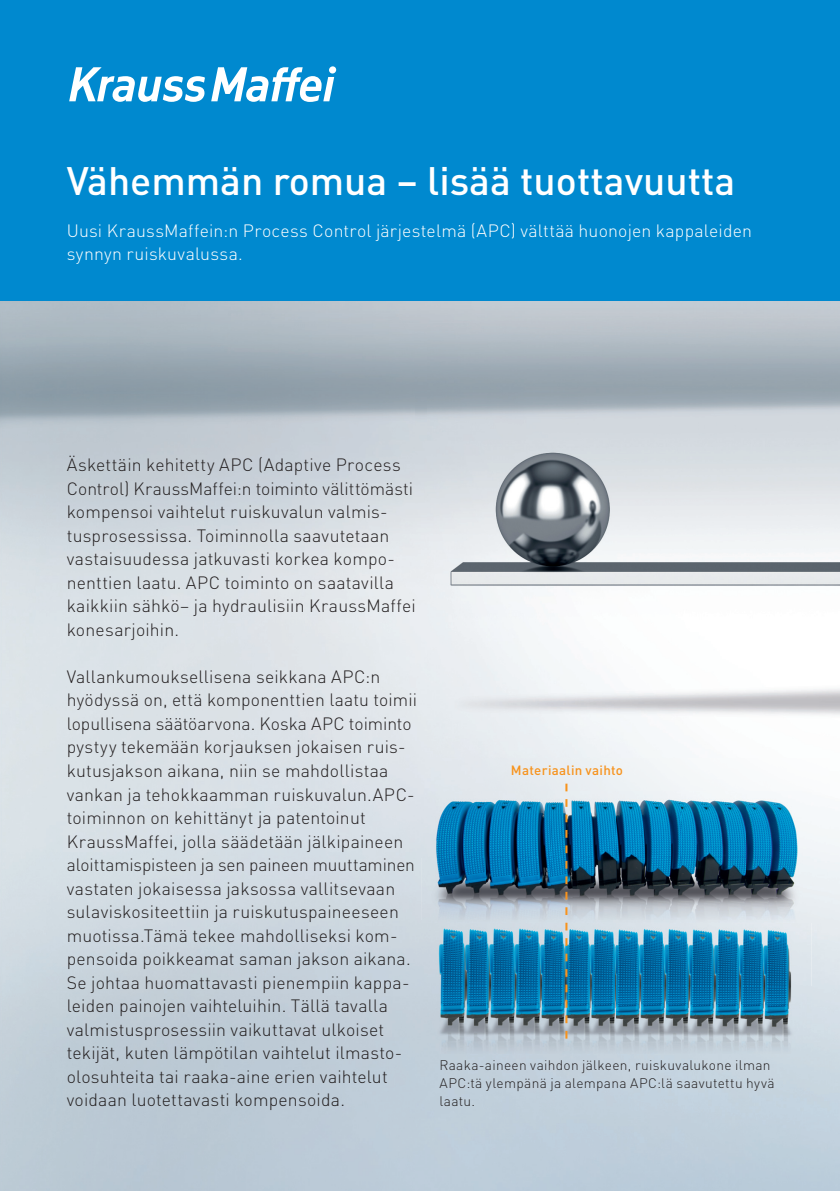
<style>
.page{position:relative;width:840px;height:1191px;background:#fff}
.page>*{position:absolute;margin:0;border:0;box-sizing:border-box;transform-origin:0 0}
.t1{font:500 39.2px "DIN Pro";color:#fff}
.t2{font:300 17.6px/23.6px "DIN Pro";letter-spacing:.01em;color:#231f20}
.t3{font:300 17.6px/23.6px "DIN Pro";letter-spacing:.01em;color:#fff}
.t4{font:300 13.8px/18.2px "DIN Pro";letter-spacing:.02em;color:#231f20}
.t5{font:500 13.4px "DIN Pro";letter-spacing:.02em;color:#f7931d}
</style>
<div class="page">
<div style="left:0;top:0;width:839px;height:301px;background:#0089cf"></div>
<img style="left:427px;top:322px;width:412px;height:435px">
<div style="left:329px;top:66px;width:7px;height:7px;background:#fff;border-radius:50%"></div>
<svg style="left:69px;top:67px;width:136px;height:35px"></svg>
<svg style="left:211px;top:67px;width:123px;height:35px"></svg>
<img style="left:421px;top:791px;width:390px;height:66px">
<img style="left:421px;top:857px;width:64px;height:196px">
<img style="left:485px;top:857px;width:326px;height:63px">
<img style="left:485px;top:922px;width:261px;height:64px">
<img style="left:746px;top:922px;width:65px;height:64px">
<img style="left:485px;top:986px;width:326px;height:67px">
<img style="left:421px;top:920px;width:390px;height:2px">
<svg style="left:565px;top:783px;width:2px;height:255px"></svg>
<p class="t1" style="left:67px;top:155px;width:669px">Vähemmän romua – lisää tuottavuutta</p>
<p class="t3" style="left:67px;top:218px;width:686px">Uusi KraussMaffein:n Process Control järjestelmä (APC) välttää huonojen kappaleiden synnyn ruiskuvalussa.</p>
<p class="t2" style="left:67px;top:452px;width:350px">Äskettäin kehitetty APC (Adaptive Process Control) KraussMaffei:n toiminto välittömästi kompensoi vaihtelut ruiskuvalun valmis&shy;tusprosessissa. Toiminnolla saavutetaan vastaisuudessa jatkuvasti korkea kompo&shy;nenttien laatu. APC toiminto on saatavilla kaikkiin sähkö– ja hydraulisiin KraussMaffei konesarjoihin.</p>
<p class="t2" style="left:67px;top:664px;width:351px">Vallankumouksellisena seikkana APC:n hyödyssä on, että komponenttien laatu toimii lopullisena säätöarvona. Koska APC toiminto pystyy tekemään korjauksen jokaisen ruis&shy;kutusjakson aikana, niin se mahdollistaa vankan ja tehokkaamman ruiskuvalun.APC&shy;toiminnon on kehittänyt ja patentoinut KraussMaffei, jolla säädetään jälkipaineen aloittamispisteen ja sen paineen muuttaminen vastaten jokaisessa jaksossa vallitsevaan sulaviskositeettiin ja ruiskutuspaineeseen muotissa.Tämä tekee mahdolliseksi kom&shy;pensoida poikkeamat saman jakson aikana.<br>Se johtaa huomattavasti pienempiin kappa&shy;leiden painojen vaihteluihin. Tällä tavalla valmistusprosessiin vaikuttavat ulkoiset tekijät, kuten lämpötilan vaihtelut ilmasto&shy;olosuhteita tai raaka-aine erien vaihtelut voidaan luotettavasti kompensoida.</p>
<p class="t5" style="left:510px;top:761px;width:114px">Materiaalin vaihto</p>
<p class="t4" style="left:439px;top:1055px;width:336px">Raaka-aineen vaihdon jälkeen, ruiskuvalukone ilman<br>APC:tä ylempänä ja alempana APC:lä saavutettu hyvä laatu.</p>
</div>
